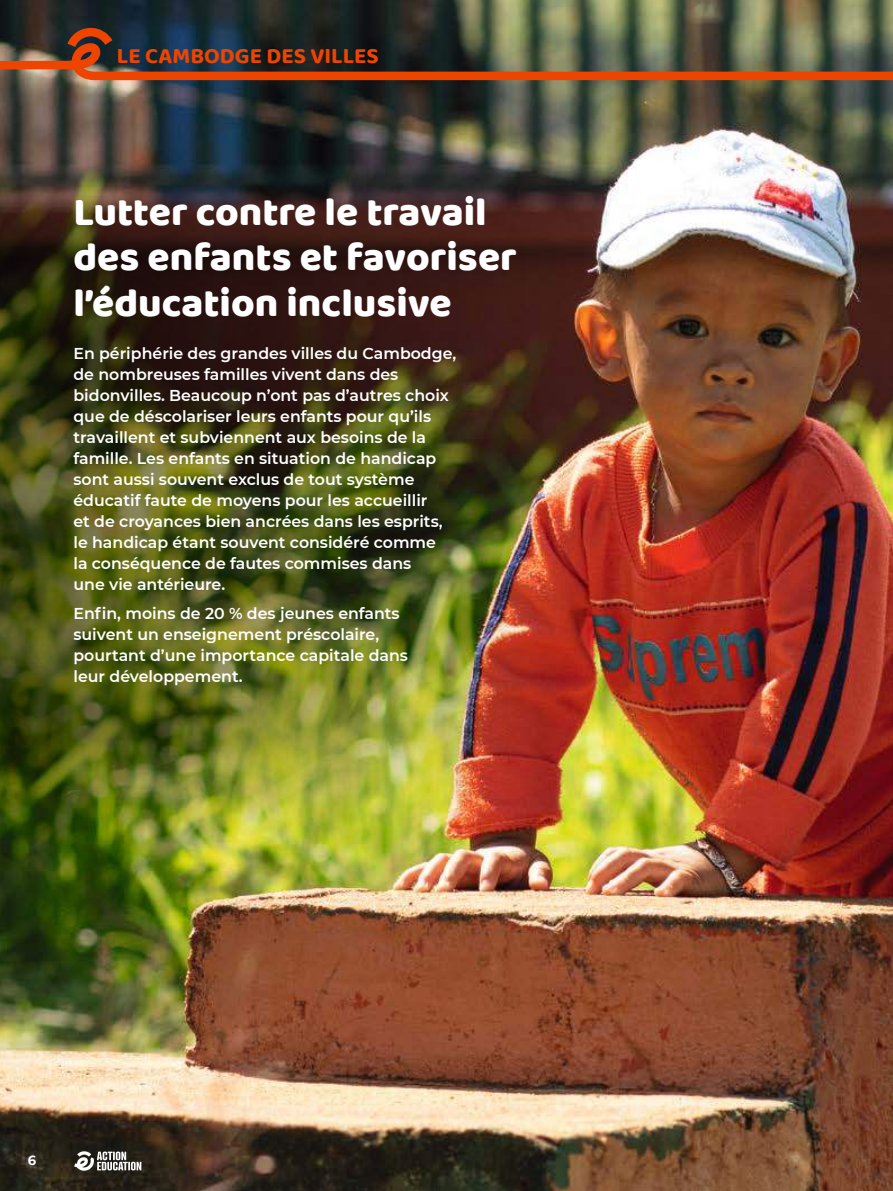
<style>
.page{position:relative;width:893px;height:1191px;background:#fff}
.page>*{position:absolute;margin:0;border:0;box-sizing:border-box;transform-origin:0 0}
.t1{font:800 40.5px/45px "Baloo 2";color:#fff}
.t2{font:700 22.5px "Baloo 2";color:#ed4500}
.t3{font:600 15.75px/21px "Montserrat";color:#fff}
.t4{font:700 13.2px "Montserrat";color:#fff}
</style>
<div class="page">
<img style="left:0;top:0;width:893px;height:1191px">
<img style="left:0;top:174px;width:605px;height:863px">
<img style="left:0;top:24px;width:893px;height:60px">
<svg style="left:74px;top:1151px;width:67px;height:19px"></svg>
<h2 class="t2" style="left:117px;top:44px;width:263px">LE CAMBODGE DES VILLES</h2>
<h1 class="t1" style="left:73px;top:192px;width:445px">Lutter contre le travail des enfants et favoriser l’éducation inclusive</h1>
<p class="t3" style="left:73px;top:344px;width:384px">En périphérie des grandes villes du Cambodge, de nombreuses familles vivent dans des bidonvilles. Beaucoup n’ont pas d’autres choix que de déscolariser leurs enfants pour qu’ils travaillent et subviennent aux besoins de la famille. Les enfants en situation de handicap sont aussi souvent exclus de tout système éducatif faute de moyens pour les accueillir<br>et de croyances bien ancrées dans les esprits, le handicap étant souvent considéré comme<br>la conséquence de fautes commises dans<br>une vie antérieure.</p>
<p class="t3" style="left:73px;top:602px;width:336px">Enfin, moins de 20 % des jeunes enfants suivent un enseignement préscolaire, pourtant d’une importance capitale dans leur développement.</p>
<p class="t4" style="left:28px;top:1154px;width:10px">6</p>
</div>
